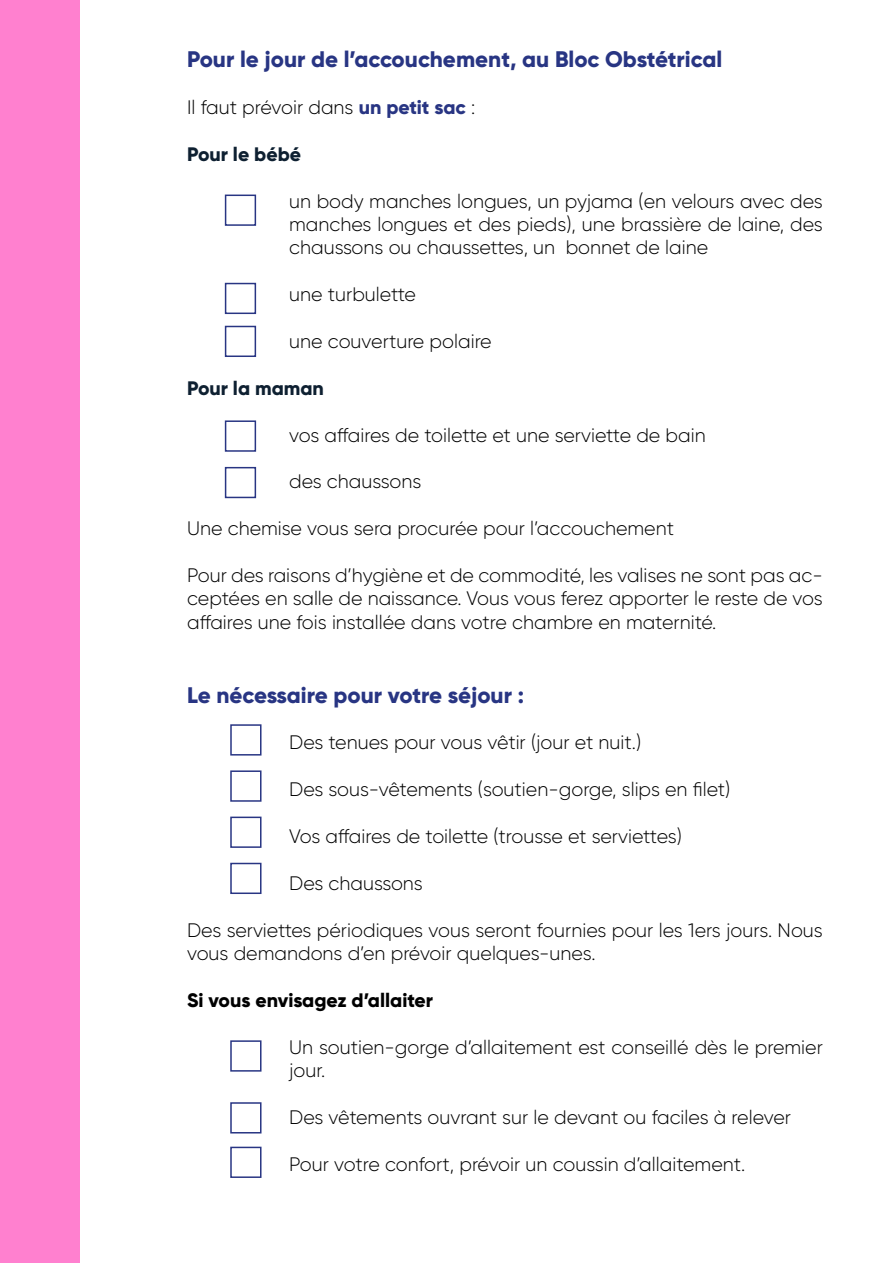
<style>
.page{position:relative;width:893px;height:1263px;background:#fff}
.page>*{position:absolute;margin:0;border:0;box-sizing:border-box;transform-origin:0 0}
.t1{font:800 22.5px "Gilroy";color:#283583}
.t2{font:300 19.5px/23.4px "Gilroy";color:#000;text-align:justify}
.t3{font:800 19.5px "Gilroy";color:#000}
.t4{font:800 19.5px "Gilroy";color:#0e2031}
.s1{font-weight:800;color:#283583}
</style>
<div class="page">
<div style="left:0;top:0;width:80px;height:1263px;background:#ff80cf"></div>
<div style="left:225px;top:195px;width:31px;height:31px;border:2px solid #283583"></div>
<div style="left:225px;top:283px;width:31px;height:31px;border:2px solid #283583"></div>
<div style="left:225px;top:326px;width:31px;height:31px;border:2px solid #283583"></div>
<div style="left:225px;top:420px;width:31px;height:32px;border:2px solid #283583"></div>
<div style="left:225px;top:467px;width:31px;height:31px;border:2px solid #283583"></div>
<div style="left:230px;top:724px;width:31px;height:31px;border:2px solid #283583"></div>
<div style="left:230px;top:770px;width:31px;height:32px;border:2px solid #283583"></div>
<div style="left:230px;top:817px;width:31px;height:31px;border:2px solid #283583"></div>
<div style="left:230px;top:863px;width:31px;height:31px;border:2px solid #283583"></div>
<div style="left:230px;top:1040px;width:31px;height:31px;border:2px solid #283583"></div>
<div style="left:230px;top:1102px;width:31px;height:31px;border:2px solid #283583"></div>
<div style="left:230px;top:1147px;width:31px;height:31px;border:2px solid #283583"></div>
<p class="t1" style="left:187px;top:45px;width:537px">Pour le jour de l’accouchement, au Bloc Obstétrical</p>
<p class="t2" style="left:187px;top:95px;width:290px">Il faut prévoir dans <span class="s1">un petit sac</span> :</p>
<p class="t4" style="left:187px;top:142px;width:116px">Pour le bébé</p>
<p class="t2" style="left:289px;top:189px;width:535px">un body manches longues, un pyjama (en velours avec des manches longues et des pieds), une brassière de laine, des chaussons ou chaussettes, un bonnet de laine</p>
<p class="t2" style="left:289px;top:282px;width:128px">une turbulette</p>
<p class="t2" style="left:289px;top:329px;width:204px">une couverture polaire</p>
<p class="t4" style="left:187px;top:376px;width:138px">Pour la maman</p>
<p class="t2" style="left:289px;top:423px;width:418px">vos affaires de toilette et une serviette de bain</p>
<p class="t2" style="left:289px;top:470px;width:134px">des chaussons</p>
<p class="t2" style="left:187px;top:516px;width:488px">Une chemise vous sera procurée pour l’accouchement</p>
<p class="t2" style="left:187px;top:563px;width:637px">Pour des raisons d’hygiène et de commodité, les valises ne sont pas ac&shy;ceptées en salle de naissance. Vous vous ferez apporter le reste de vos affaires une fois installée dans votre chambre en maternité.</p>
<p class="t1" style="left:187px;top:680px;width:338px">Le nécessaire pour votre séjour :</p>
<p class="t2" style="left:289px;top:731px;width:353px">Des tenues pour vous vêtir (jour et nuit.)</p>
<p class="t2" style="left:289px;top:777px;width:443px">Des sous-vêtements (soutien-gorge, slips en filet)</p>
<p class="t2" style="left:289px;top:824px;width:394px">Vos affaires de toilette (trousse et serviettes)</p>
<p class="t2" style="left:289px;top:871px;width:135px">Des chaussons</p>
<p class="t2" style="left:187px;top:918px;width:637px">Des serviettes périodiques vous seront fournies pour les 1ers jours. Nous vous demandons d’en prévoir quelques-unes.</p>
<p class="t3" style="left:187px;top:988px;width:247px">Si vous envisagez d’allaiter</p>
<p class="t2" style="left:289px;top:1035px;width:535px">Un soutien-gorge d’allaitement est conseillé dès le premier jour.</p>
<p class="t2" style="left:289px;top:1105px;width:503px">Des vêtements ouvrant sur le devant ou faciles à relever</p>
<p class="t2" style="left:289px;top:1152px;width:458px">Pour votre confort, prévoir un coussin d’allaitement.</p>
</div>
